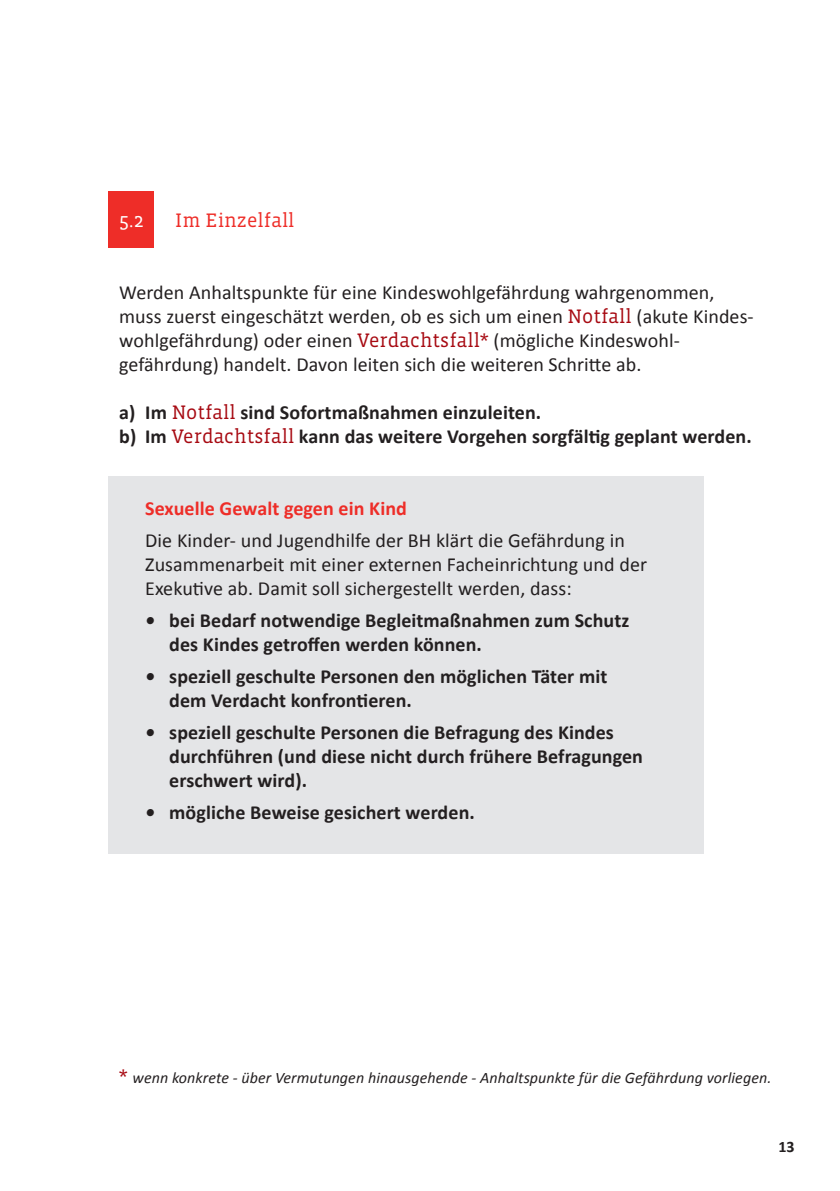
<style>
.page{position:relative;width:840px;height:1191px;background:#fff}
.page>*{position:absolute;margin:0;border:0;box-sizing:border-box;transform-origin:0 0}
.t1{font:700 20px "Calibri";letter-spacing:.005em;color:#231f20}
.t2{font:20px/24px "Calibri";letter-spacing:.005em;color:#231f20}
.t3{font:700 20px "Calibri";letter-spacing:.005em;color:#ee2d28}
.t4{font:20px "Vista Slab OT";letter-spacing:.005em;color:#ee2d28}
.t5{font:20px "Vista Slab OT";color:#fff}
.t6{font:italic 16px "Calibri";letter-spacing:.005em;color:#231f20}
.t7{font:700 16px "Calibri";color:#231f20}
.s1{font-family:"Vista Slab OT";color:#a70a12}
.s2{font-family:"Vista Slab OT";font-weight:400;color:#a70a12}
.s3{font-style:italic}
.s4{font-family:"Vista Slab OT";font-style:normal;font-size:20px;color:#a70a12}
</style>
<div class="page">
<div style="left:108px;top:476px;width:595px;height:378px;background:#e4e5e7"></div>
<div style="left:108px;top:191px;width:45px;height:56px;background:#ee2d28"></div>
<p class="t5" style="left:119px;top:210px;width:26px">5.2</p>
<p class="t4" style="left:175px;top:210px;width:121px">Im Einzelfall</p>
<p class="t2" style="left:119px;top:279px;width:596px">Werden Anhaltspunkte für eine Kindeswohlgefährdung wahrgenommen,</p>
<p class="t2" style="left:119px;top:303px;width:635px">muss zuerst eingeschätzt werden, ob es sich um einen <span class="s1">Notfall</span> (akute Kindes&shy;wohlgefährdung) oder einen <span class="s1">Verdachtsfall*</span> (mögliche Kindeswohl-</p>
<p class="t2" style="left:119px;top:351px;width:523px">gefährdung) handelt. Davon leiten sich die weiteren Schritte ab.</p>
<p class="t1" style="left:119px;top:400px;width:423px">a) Im <span class="s2">Notfall</span> sind Sofortmaßnahmen einzuleiten.</p>
<p class="t1" style="left:119px;top:424px;width:633px">b) Im <span class="s2">Verdachtsfall</span> kann das weitere Vorgehen sorgfältig geplant werden.</p>
<p class="t3" style="left:145px;top:496px;width:263px">Sexuelle Gewalt gegen ein Kind</p>
<p class="t2" style="left:145px;top:527px;width:481px">Die Kinder- und Jugendhilfe der BH klärt die Gefährdung in</p>
<p class="t2" style="left:145px;top:551px;width:503px">Zusammenarbeit mit einer externen Facheinrichtung und der</p>
<p class="t2" style="left:145px;top:575px;width:428px">Exekutive ab. Damit soll sichergestellt werden, dass:</p>
<p class="t1" style="left:145px;top:608px;width:485px"><span class="s3">•</span> bei Bedarf notwendige Begleitmaßnahmen zum Schutz</p>
<p class="t1" style="left:169px;top:632px;width:314px">des Kindes getroffen werden können.</p>
<p class="t1" style="left:145px;top:664px;width:463px"><span class="s3">•</span> speziell geschulte Personen den möglichen Täter mit</p>
<p class="t1" style="left:169px;top:688px;width:244px">dem Verdacht konfrontieren.</p>
<p class="t1" style="left:145px;top:720px;width:470px"><span class="s3">•</span> speziell geschulte Personen die Befragung des Kindes</p>
<p class="t1" style="left:169px;top:744px;width:475px">durchführen (und diese nicht durch frühere Befragungen</p>
<p class="t1" style="left:169px;top:768px;width:139px">erschwert wird).</p>
<p class="t1" style="left:145px;top:800px;width:331px"><span class="s3">•</span> mögliche Beweise gesichert werden.</p>
<p class="t6" style="left:119px;top:1068px;width:653px"><span class="s4">*</span> wenn konkrete - über Vermutungen hinausgehende - Anhaltspunkte für die Gefährdung vorliegen.</p>
<p class="t7" style="left:777px;top:1136px;width:18px">13</p>
</div>
